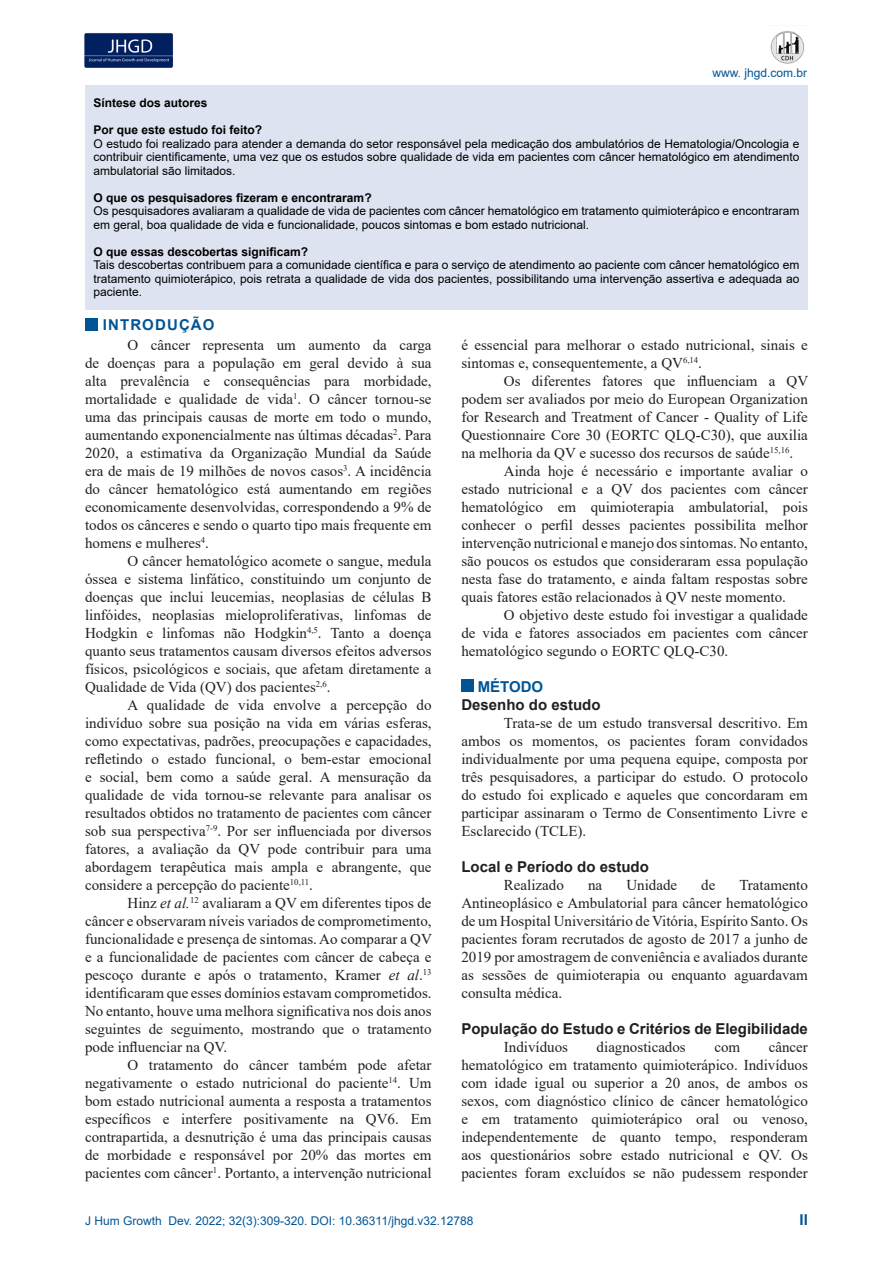
<style>
.page{position:relative;width:893px;height:1263px;background:#fff}
.page>*{position:absolute;margin:0;border:0;box-sizing:border-box;transform-origin:0 0}
.t1{font:15px/18px "Times New Roman";color:#231f20;text-align:justify}
.t2{font:700 15px "Arial";color:#231f20}
.t3{font:700 15px "Arial";letter-spacing:.075em;color:#005495}
.t4{font:12px/13.5px "Arial";color:#000;text-align:justify}
.t5{font:700 12px "Arial";color:#000}
.t6{font:12px "Arial";color:#005495}
.s1{font-style:italic}
</style>
<div class="page">
<img style="left:84px;top:33px;width:89px;height:35px">
<img style="left:770px;top:31px;width:35px;height:33px">
<div style="left:85px;top:318px;width:12px;height:12px;background:#005495"></div>
<div style="left:461px;top:680px;width:12px;height:12px;background:#005495"></div>
<div style="left:85px;top:85px;width:723px;height:225px;background:#dde3f0"></div>
<p class="t6" style="left:712px;top:64px;width:96px">www. jhgd.com.br</p>
<p class="t5" style="left:94px;top:95px;width:116px">Síntese dos autores</p>
<p class="t5" style="left:94px;top:122px;width:170px">Por que este estudo foi feito?</p>
<p class="t4" style="left:94px;top:137px;width:707px">O estudo foi realizado para atender a demanda do setor responsável pela medicação dos ambulatórios de Hematologia/Oncologia e contribuir cientificamente, uma vez que os estudos sobre qualidade de vida em pacientes com câncer hematológico em atendimento ambulatorial são limitados.</p>
<p class="t5" style="left:94px;top:189px;width:280px">O que os pesquisadores fizeram e encontraram?</p>
<p class="t4" style="left:94px;top:204px;width:707px">Os pesquisadores avaliaram a qualidade de vida de pacientes com câncer hematológico em tratamento quimioterápico e encontraram em geral, boa qualidade de vida e funcionalidade, poucos sintomas e bom estado nutricional.</p>
<p class="t5" style="left:94px;top:243px;width:216px">O que essas descobertas significam?</p>
<p class="t4" style="left:94px;top:258px;width:707px">Tais descobertas contribuem para a comunidade científica e para o serviço de atendimento ao paciente com câncer hematológico em tratamento quimioterápico, pois retrata a qualidade de vida dos pacientes, possibilitando uma intervenção assertiva e adequada ao paciente.</p>
<p class="t3" style="left:103px;top:314px;width:113px">INTRODUÇÃO</p>
<p class="t1" style="left:85px;top:335px;width:348px;text-indent:43px">O câncer representa um aumento da carga de doenças para a população em geral devido à sua alta prevalência e consequências para morbidade, mortalidade e qualidade de vida<sup>1</sup>. O câncer tornou-se uma das principais causas de morte em todo o mundo, aumentando exponencialmente nas últimas décadas<sup>2</sup>. Para 2020, a estimativa da Organização Mundial da Saúde era de mais de 19 milhões de novos casos<sup>3</sup>. A incidência do câncer hematológico está aumentando em regiões economicamente desenvolvidas, correspondendo a 9% de todos os cânceres e sendo o quarto tipo mais frequente em homens e mulheres<sup>4</sup>.</p>
<p class="t1" style="left:85px;top:551px;width:348px;text-indent:43px">O câncer hematológico acomete o sangue, medula óssea e sistema linfático, constituindo um conjunto de doenças que inclui leucemias, neoplasias de células B linfóides, neoplasias mieloproliferativas, linfomas de Hodgkin e linfomas não Hodgkin<sup>4,5</sup>. Tanto a doença quanto seus tratamentos causam diversos efeitos adversos físicos, psicológicos e sociais, que afetam diretamente a Qualidade de Vida (QV) dos pacientes<sup>2,6</sup>.</p>
<p class="t1" style="left:85px;top:695px;width:348px;text-indent:43px">A qualidade de vida envolve a percepção do indivíduo sobre sua posição na vida em várias esferas, como expectativas, padrões, preocupações e capacidades, refletindo o estado funcional, o bem-estar emocional e social, bem como a saúde geral. A mensuração da qualidade de vida tornou-se relevante para analisar os resultados obtidos no tratamento de pacientes com câncer sob sua perspectiva<sup>7-9</sup>. Por ser influenciada por diversos fatores, a avaliação da QV pode contribuir para uma abordagem terapêutica mais ampla e abrangente, que considere a percepção do paciente<sup>10,11</sup>.</p>
<p class="t1" style="left:85px;top:893px;width:348px;text-indent:43px">Hinz <span class="s1">et al.</span><sup>12</sup> avaliaram a QV em diferentes tipos de câncer e observaram níveis variados de comprometimento, funcionalidade e presença de sintomas. Ao comparar a QV e a funcionalidade de pacientes com câncer de cabeça e pescoço durante e após o tratamento, Kramer <span class="s1">et al</span>.<sup>13 </sup>identificaram que esses domínios estavam comprometidos.<br>No entanto, houve uma melhora significativa nos dois anos seguintes de seguimento, mostrando que o tratamento pode influenciar na QV.</p>
<p class="t1" style="left:85px;top:1055px;width:348px;text-indent:43px">O tratamento do câncer também pode afetar negativamente o estado nutricional do paciente<sup>14</sup>. Um bom estado nutricional aumenta a resposta a tratamentos específicos e interfere positivamente na QV6. Em contrapartida, a desnutrição é uma das principais causas de morbidade e responsável por 20% das mortes em pacientes com câncer<sup>1</sup>. Portanto, a intervenção nutricional</p>
<p class="t1" style="left:461px;top:335px;width:348px">é essencial para melhorar o estado nutricional, sinais e sintomas e, consequentemente, a QV<sup>6,14</sup>.</p>
<p class="t1" style="left:461px;top:371px;width:348px;text-indent:43px">Os diferentes fatores que influenciam a QV podem ser avaliados por meio do European Organization for Research and Treatment of Cancer - Quality of Life Questionnaire Core 30 (EORTC QLQ-C30), que auxilia na melhoria da QV e sucesso dos recursos de saúde<sup>15,16</sup>.</p>
<p class="t1" style="left:461px;top:461px;width:348px;text-indent:43px">Ainda hoje é necessário e importante avaliar o estado nutricional e a QV dos pacientes com câncer hematológico em quimioterapia ambulatorial, pois conhecer o perfil desses pacientes possibilita melhor intervenção nutricional e manejo dos sintomas. No entanto, são poucos os estudos que consideraram essa população nesta fase do tratamento, e ainda faltam respostas sobre quais fatores estão relacionados à QV neste momento.</p>
<p class="t1" style="left:461px;top:605px;width:348px;text-indent:43px">O objetivo deste estudo foi investigar a qualidade de vida e fatores associados em pacientes com câncer hematológico segundo o EORTC QLQ-C30.</p>
<p class="t3" style="left:478px;top:676px;width:67px">MÉTODO</p>
<p class="t2" style="left:461px;top:694px;width:141px">Desenho do estudo</p>
<p class="t1" style="left:461px;top:713px;width:348px;text-indent:43px">Trata-se de um estudo transversal descritivo. Em ambos os momentos, os pacientes foram convidados individualmente por uma pequena equipe, composta por três pesquisadores, a participar do estudo. O protocolo do estudo foi explicado e aqueles que concordaram em participar assinaram o Termo de Consentimento Livre e Esclarecido (TCLE).</p>
<p class="t2" style="left:461px;top:856px;width:189px">Local e Período do estudo</p>
<p class="t1" style="left:504px;top:875px;width:61px">Realizado</p>
<p class="t1" style="left:588px;top:875px;width:16px">na</p>
<p class="t1" style="left:626px;top:875px;width:52px">Unidade</p>
<p class="t1" style="left:701px;top:875px;width:16px">de</p>
<p class="t1" style="left:461px;top:875px;width:348px;text-indent:278px">Tratamento Antineoplásico e Ambulatorial para câncer hematológico de um Hospital Universitário de Vitória, Espírito Santo. Os pacientes foram recrutados de agosto de 2017 a junho de 2019 por amostragem de conveniência e avaliados durante as sessões de quimioterapia ou enquanto aguardavam consulta médica.</p>
<p class="t2" style="left:461px;top:1018px;width:348px">População do Estudo e Critérios de Elegibilidade</p>
<p class="t1" style="left:504px;top:1037px;width:66px">Indivíduos</p>
<p class="t1" style="left:597px;top:1037px;width:91px">diagnosticados</p>
<p class="t1" style="left:714px;top:1037px;width:27px">com</p>
<p class="t1" style="left:461px;top:1037px;width:348px;text-indent:307px">câncer hematológico em tratamento quimioterápico. Indivíduos com idade igual ou superior a 20 anos, de ambos os sexos, com diagnóstico clínico de câncer hematológico e em tratamento quimioterápico oral ou venoso, independentemente de quanto tempo, responderam aos questionários sobre estado nutricional e QV. Os pacientes foram excluídos se não pudessem responder</p>
<p class="t6" style="left:85px;top:1212px;width:390px">J Hum Growth Dev. 2022; 32(3):309-320. DOI: 10.36311/jhgd.v32.12788</p>
<p class="t3" style="left:800px;top:1209px;width:10px">II</p>
</div>
